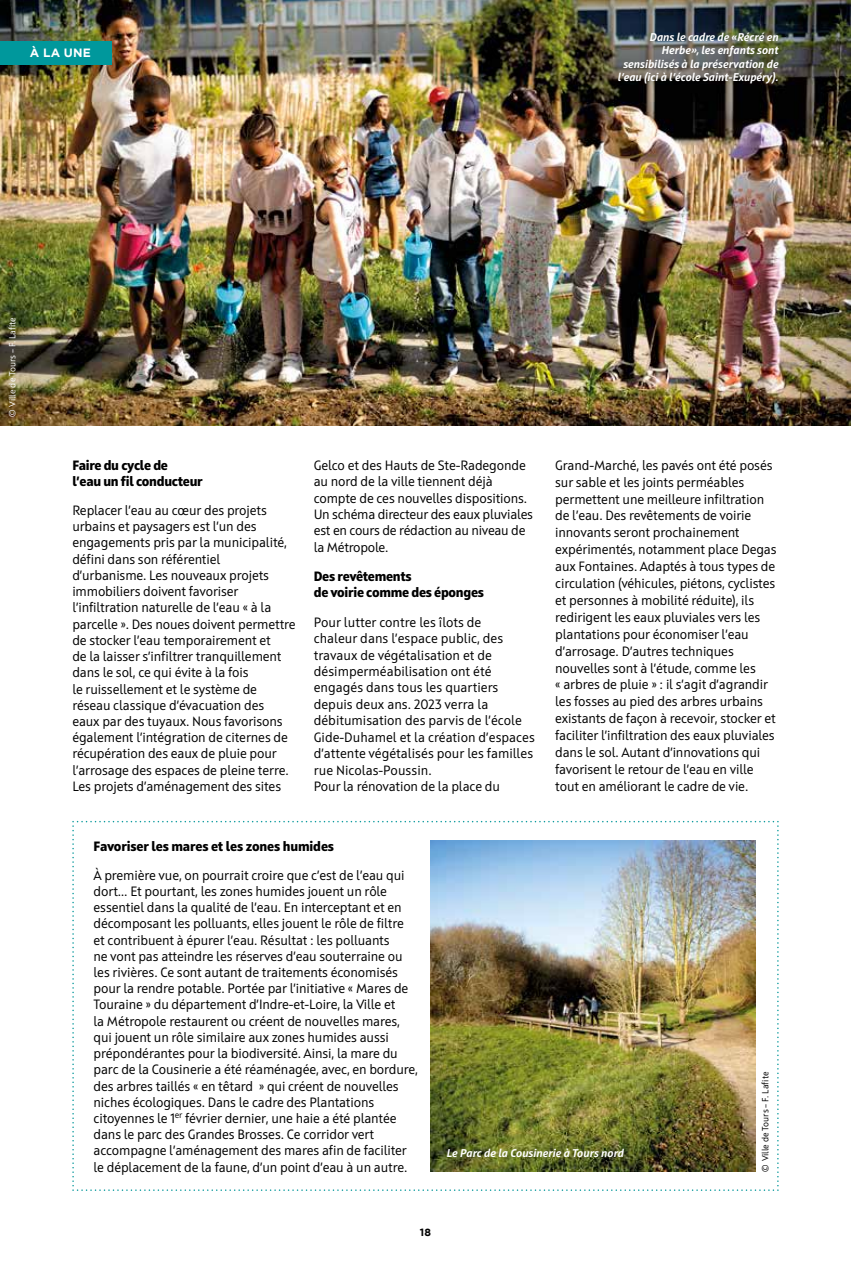
<style>
.page{position:relative;width:851px;height:1276px;background:#fff}
.page>*{position:absolute;margin:0;border:0;box-sizing:border-box;transform-origin:0 0}
.t1{font:13.5px/16.2px "Squad";letter-spacing:-.01em;color:#000}
.t2{font:800 13.5px/16.2px "Squad";letter-spacing:-.02em;color:#000}
.t3{font:700 12px "Gotham";color:#fff}
.t4{font:italic 700 11.25px/13.5px "Squad";color:#fff;text-align:right}
.t5{font:700 10.5px "Gotham";color:#000}
.t6{font:9px "Squad";color:#fff}
.t7{font:9px "Squad";color:#000}
</style>
<div class="page">
<img style="left:0;top:0;width:850px;height:425px">
<div style="left:0;top:41px;width:112px;height:24px;background:#00989c"></div>
<img style="left:72px;top:821px;width:706px;height:370px">
<p class="t3" style="left:30px;top:46px;width:63px">À LA UNE</p>
<p class="t4" style="left:617px;top:30px;width:162px">Dans le cadre de «Récré en<br>Herbe», les enfants sont sensibilisés à la préservation de l’eau (ici à l’école Saint-Exupéry).</p>
<p class="t6" style="left:7px;top:417px;width:101px;rotate:-90deg">© Ville de Tours – F. Lafite</p>
<p class="t2" style="left:72px;top:457px;width:132px">Faire du cycle de<br>l’eau un fil conducteur</p>
<p class="t1" style="left:72px;top:502px;width:225px">Replacer l’eau au cœur des projets urbains et paysagers est l’un des engagements pris par la municipalité, défini dans son référentiel d’urbanisme. Les nouveaux projets immobiliers doivent favoriser l’infiltration naturelle de l’eau « à la parcelle ». Des noues doivent permettre de stocker l’eau temporairement et<br>de la laisser s’infiltrer tranquillement dans le sol, ce qui évite à la fois<br>le ruissellement et le système de réseau classique d’évacuation des<br>eaux par des tuyaux. Nous favorisons également l’intégration de citernes de récupération des eaux de pluie pour l’arrosage des espaces de pleine terre.<br>Les projets d’aménagement des sites</p>
<p class="t1" style="left:314px;top:457px;width:221px">Gelco et des Hauts de Ste-Radegonde au nord de la ville tiennent déjà compte de ces nouvelles dispositions.<br>Un schéma directeur des eaux pluviales est en cours de rédaction au niveau de la Métropole.</p>
<p class="t2" style="left:314px;top:568px;width:172px">Des revêtements<br>de voirie comme des éponges</p>
<p class="t1" style="left:314px;top:614px;width:222px">Pour lutter contre les îlots de<br>chaleur dans l’espace public, des travaux de végétalisation et de désimperméabilisation ont été engagés dans tous les quartiers depuis deux ans. 2023 verra la débitumisation des parvis de l’école<br>Gide-Duhamel et la création d’espaces d’attente végétalisés pour les familles rue Nicolas-Poussin.<br>Pour la rénovation de la place du</p>
<p class="t1" style="left:555px;top:456px;width:223px;line-height:17px">Grand-Marché, les pavés ont été posés sur sable et les joints perméables permettent une meilleure infiltration de l’eau. Des revêtements de voirie innovants seront prochainement expérimentés, notamment place Degas aux Fontaines. Adaptés à tous types de circulation (véhicules, piétons, cyclistes et personnes à mobilité réduite), ils redirigent les eaux pluviales vers les plantations pour économiser l’eau d’arrosage. D’autres techniques nouvelles sont à l’étude, comme les<br>« arbres de pluie » : il s’agit d’agrandir les fosses au pied des arbres urbains existants de façon à recevoir, stocker et faciliter l’infiltration des eaux pluviales dans le sol. Autant d’innovations qui favorisent le retour de l’eau en ville tout en améliorant le cadre de vie.</p>
<p class="t2" style="left:93px;top:838px;width:242px">Favoriser les mares et les zones humides</p>
<p class="t1" style="left:93px;top:867px;width:326px">À première vue, on pourrait croire que c’est de l’eau qui dort… Et pourtant, les zones humides jouent un rôle essentiel dans la qualité de l’eau. En interceptant et en décomposant les polluants, elles jouent le rôle de filtre et contribuent à épurer l’eau. Résultat : les polluants<br>ne vont pas atteindre les réserves d’eau souterraine ou les rivières. Ce sont autant de traitements économisés pour la rendre potable. Portée par l’initiative « Mares de Touraine » du département d’Indre-et-Loire, la Ville et<br>la Métropole restaurent ou créent de nouvelles mares, qui jouent un rôle similaire aux zones humides aussi prépondérantes pour la biodiversité. Ainsi, la mare du parc de la Cousinerie a été réaménagée, avec, en bordure, des arbres taillés « en têtard » qui créent de nouvelles niches écologiques. Dans le cadre des Plantations citoyennes le 1<sup>er</sup> février dernier, une haie a été plantée dans le parc des Grandes Brosses. Ce corridor vert accompagne l’aménagement des mares afin de faciliter le déplacement de la faune, d’un point d’eau à un autre.</p>
<p class="t4" style="left:446px;top:1146px;width:179px">Le Parc de la Cousinerie à Tours nord</p>
<p class="t5" style="left:420px;top:1226px;width:13px">18</p>
<p class="t7" style="left:759px;top:1171px;width:101px;rotate:-90deg">© Ville de Tours – F. Lafite</p>
</div>
